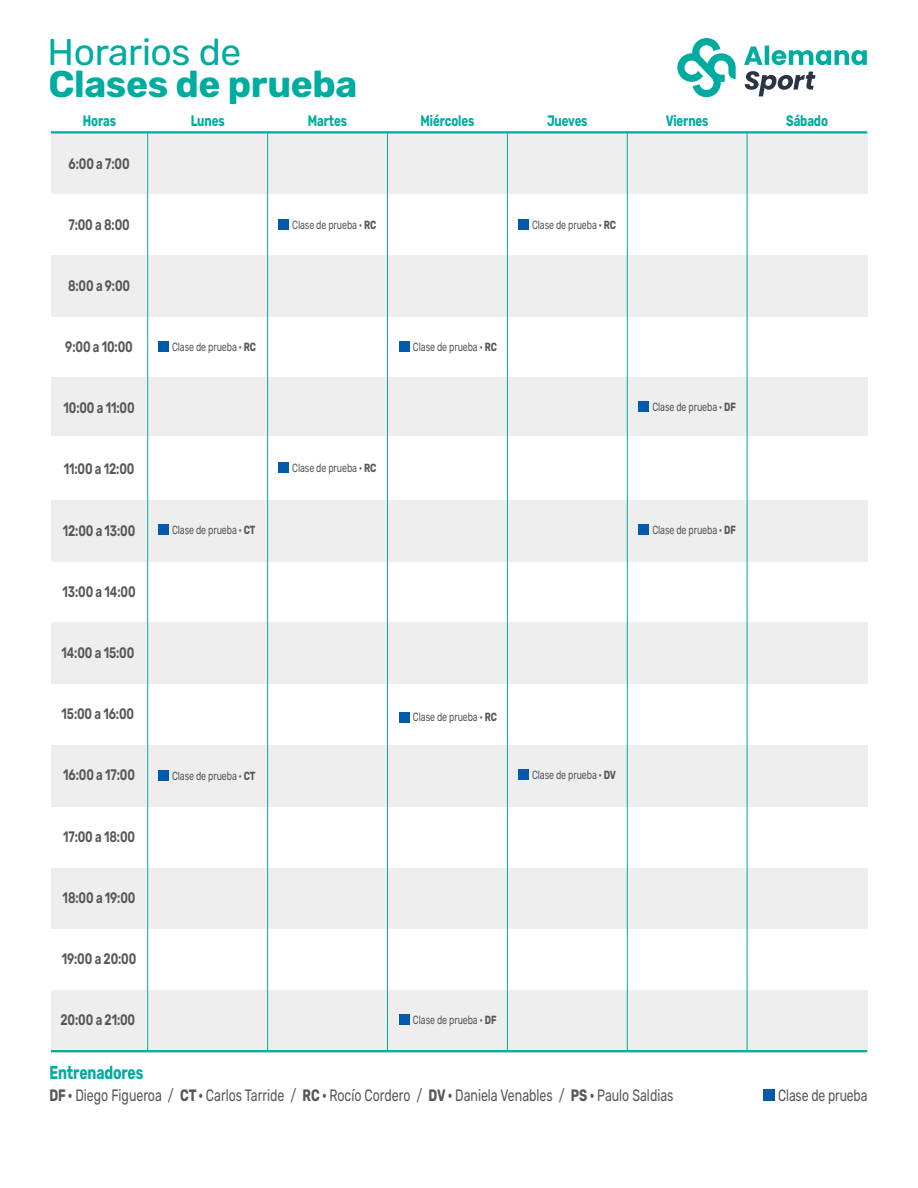
<style>
.page{position:relative;width:918px;height:1188px;background:#fff}
.page>*{position:absolute;margin:0;border:0;box-sizing:border-box;transform-origin:0 0}
.t1{font:700 37.2px "Rubik";letter-spacing:-.01em;color:#00aca0}
.t2{font:37.2px "Rubik";letter-spacing:-.01em;color:#00aca0}
.t3{font:700 18.6px "Rubik";letter-spacing:-.01em;color:#00aca0;scale:.75 1}
.t4{font:16.5px "Rubik";color:#57585a;scale:.75 1}
.t5{font:16.2px "Rubik";letter-spacing:-.01em;color:#57585a;scale:.75 1}
.t6{font:600 15.15px "Rubik";letter-spacing:-.01em;color:#57585a;scale:.75 1}
.t7{font:700 15.15px "Rubik";letter-spacing:-.01em;color:#00aca0;scale:.75 1}
.t8{font:11.85px "Rubik";letter-spacing:-.01em;color:#57585a;scale:.75 1}
.s1{font-weight:700}
</style>
<div class="page">
<div style="left:51px;top:132px;width:816px;height:62px;background:#eee"></div>
<div style="left:51px;top:255px;width:816px;height:61px;background:#eee"></div>
<div style="left:51px;top:745px;width:816px;height:61px;background:#eee"></div>
<div style="left:51px;top:622px;width:816px;height:62px;background:#eee"></div>
<div style="left:51px;top:868px;width:816px;height:61px;background:#eee"></div>
<div style="left:51px;top:990px;width:816px;height:62px;background:#eee"></div>
<div style="left:51px;top:500px;width:816px;height:62px;background:#eee"></div>
<div style="left:51px;top:377px;width:816px;height:59px;background:#eee"></div>
<hr style="left:51px;top:131px;width:816px;height:2px;background:#00a9a7">
<hr style="left:51px;top:1050px;width:816px;height:2px;background:#00aca0">
<hr style="left:147px;top:132px;width:1px;height:919px;background:#00aca0">
<hr style="left:267px;top:132px;width:1px;height:919px;background:#00aca0">
<hr style="left:387px;top:132px;width:1px;height:919px;background:#00aca0">
<hr style="left:507px;top:132px;width:1px;height:919px;background:#00aca0">
<hr style="left:627px;top:132px;width:1px;height:919px;background:#00aca0">
<hr style="left:747px;top:132px;width:1px;height:919px;background:#00aca0">
<div style="left:763px;top:1089px;width:12px;height:12px;background:#015aaa"></div>
<svg style="left:677px;top:38px;width:59px;height:59px"></svg>
<svg style="left:744px;top:47px;width:19px;height:18px"></svg>
<hr style="left:765px;top:46px;width:4px;height:19px;background:#00aca0">
<svg style="left:772px;top:50px;width:95px;height:15px"></svg>
<svg style="left:744px;top:71px;width:72px;height:25px"></svg>
<div style="left:158px;top:525px;width:11px;height:10px;background:#015aaa"></div>
<div style="left:158px;top:770px;width:11px;height:11px;background:#015aaa"></div>
<div style="left:399px;top:712px;width:11px;height:11px;background:#015aaa"></div>
<div style="left:158px;top:342px;width:11px;height:10px;background:#015aaa"></div>
<div style="left:399px;top:342px;width:11px;height:10px;background:#015aaa"></div>
<div style="left:278px;top:219px;width:11px;height:11px;background:#015aaa"></div>
<div style="left:518px;top:219px;width:11px;height:11px;background:#015aaa"></div>
<div style="left:518px;top:769px;width:11px;height:11px;background:#015aaa"></div>
<div style="left:278px;top:462px;width:11px;height:11px;background:#015aaa"></div>
<div style="left:639px;top:401px;width:10px;height:11px;background:#015aaa"></div>
<div style="left:639px;top:525px;width:10px;height:10px;background:#015aaa"></div>
<div style="left:399px;top:1014px;width:11px;height:11px;background:#015aaa"></div>
<h1 class="t2" style="left:48px;top:25px;width:195px">Horarios de</h1>
<h1 class="t1" style="left:48px;top:62px;width:311px">Clases de prueba</h1>
<p class="t7" style="left:83px;top:112px;width:46px">Horas</p>
<p class="t7" style="left:191px;top:112px;width:47px">Lunes</p>
<p class="t7" style="left:308px;top:112px;width:54px">Martes</p>
<p class="t7" style="left:421px;top:112px;width:73px">Miércoles</p>
<p class="t7" style="left:547px;top:112px;width:56px">Jueves</p>
<p class="t7" style="left:666px;top:112px;width:58px">Viernes</p>
<p class="t7" style="left:786px;top:112px;width:57px">Sábado</p>
<p class="t6" style="left:69px;top:152px;width:83px">6:00 a 7:00</p>
<p class="t6" style="left:68px;top:213px;width:83px">7:00 a 8:00</p>
<p class="t6" style="left:68px;top:274px;width:84px">8:00 a 9:00</p>
<p class="t6" style="left:65px;top:336px;width:92px">9:00 a 10:00</p>
<p class="t6" style="left:64px;top:397px;width:96px">10:00 a 11:00</p>
<p class="t6" style="left:64px;top:458px;width:96px">11:00 a 12:00</p>
<p class="t6" style="left:63px;top:519px;width:98px">12:00 a 13:00</p>
<p class="t6" style="left:63px;top:580px;width:99px">13:00 a 14:00</p>
<p class="t6" style="left:61px;top:641px;width:99px">14:00 a 15:00</p>
<p class="t6" style="left:62px;top:703px;width:98px">15:00 a 16:00</p>
<p class="t6" style="left:63px;top:764px;width:97px">16:00 a 17:00</p>
<p class="t6" style="left:63px;top:825px;width:98px">17:00 a 18:00</p>
<p class="t6" style="left:63px;top:886px;width:99px">18:00 a 19:00</p>
<p class="t6" style="left:62px;top:947px;width:101px">19:00 a 20:00</p>
<p class="t6" style="left:61px;top:1009px;width:101px">20:00 a 21:00</p>
<h2 class="t3" style="left:49px;top:1061px;width:127px">Entrenadores</h2>
<p class="t8" style="left:292px;top:216px;width:114px">Clase de prueba · <span class="s1">RC</span></p>
<p class="t8" style="left:532px;top:216px;width:114px">Clase de prueba · <span class="s1">RC</span></p>
<p class="t8" style="left:172px;top:338px;width:114px">Clase de prueba · <span class="s1">RC</span></p>
<p class="t8" style="left:413px;top:338px;width:114px">Clase de prueba · <span class="s1">RC</span></p>
<p class="t8" style="left:172px;top:521px;width:113px">Clase de prueba · <span class="s1">CT</span></p>
<p class="t8" style="left:292px;top:459px;width:114px">Clase de prueba · <span class="s1">RC</span></p>
<p class="t8" style="left:172px;top:767px;width:113px">Clase de prueba · <span class="s1">CT</span></p>
<p class="t8" style="left:413px;top:709px;width:114px">Clase de prueba · <span class="s1">RC</span></p>
<p class="t8" style="left:532px;top:766px;width:114px">Clase de prueba · <span class="s1">DV</span></p>
<p class="t8" style="left:413px;top:1011px;width:113px">Clase de prueba · <span class="s1">DF</span></p>
<p class="t8" style="left:652px;top:398px;width:113px">Clase de prueba · <span class="s1">DF</span></p>
<p class="t8" style="left:652px;top:521px;width:113px">Clase de prueba · <span class="s1">DF</span></p>
<h3 class="t4" style="left:49px;top:1083px;width:834px"><span class="s1">DF ·</span> Diego Figueroa / <span class="s1">CT ·</span> Carlos Tarride / <span class="s1">RC ·</span> Rocío Cordero / <span class="s1">DV ·</span> Daniela Venables / <span class="s1">PS ·</span> Paulo Saldias</h3>
<h3 class="t5" style="left:778px;top:1083px;width:121px">Clase de prueba</h3>
</div>
